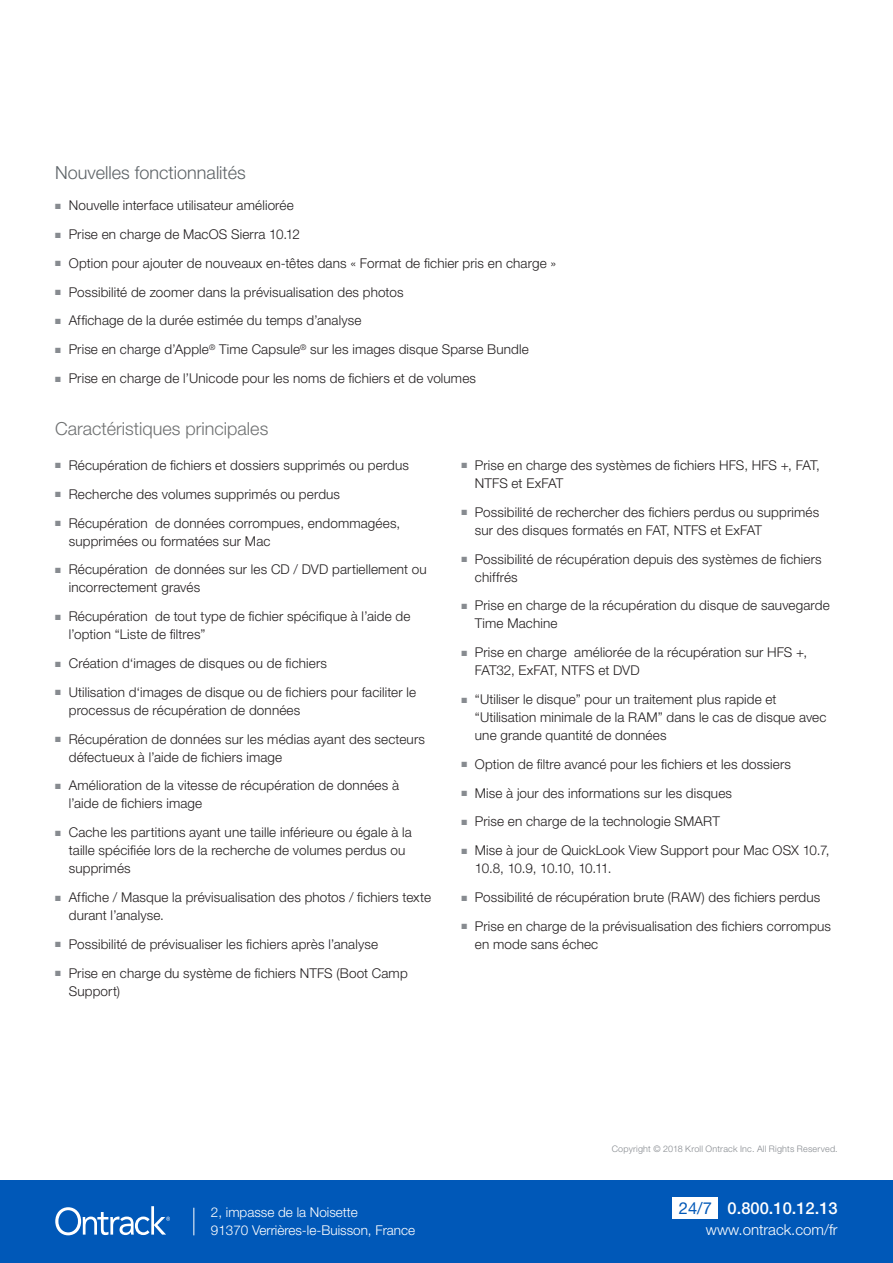
<style>
.page{position:relative;width:893px;height:1263px;background:#fff}
.page>*{position:absolute;margin:0;border:0;box-sizing:border-box;transform-origin:0 0}
.Body{font:300 18px "Helvetica Neue LT Std";color:#6f7172}
.Subhead_1{font:300 18px "Helvetica Neue LT Std";color:#5e6468}
.t1{font:500 16.5px "Helvetica Neue LT Std";color:#fff}
.t2{font:300 15px "Helvetica Neue LT Std";color:#fff}
.t3{font:300 13.5px/18px "Helvetica Neue LT Std";letter-spacing:.01em;color:#231f20}
.t4{font:300 13.5px/18px "Helvetica Neue LT Std";color:#fff}
.t5{font:300 9px "Helvetica Neue LT Std";letter-spacing:.025em;color:#878b90}
.s1{color:#878b90}
.s2{font-weight:400;color:#0058b8}
</style>
<div class="page">
<div style="left:0;top:1180px;width:893px;height:83px;background:#0058b8"></div>
<div style="left:672px;top:1197px;width:46px;height:22px;background:#fff"></div>
<svg style="left:193px;top:1208px;width:1px;height:27px"></svg>
<svg style="left:55px;top:1206px;width:115px;height:29px"></svg>
<p class="Subhead_1" style="left:55px;top:161px;width:192px">Nouvelles fonctionnalités</p>
<p class="t3" style="left:55px;top:196px;width:240px"><span class="s1">■</span> Nouvelle interface utilisateur améliorée</p>
<p class="t3" style="left:55px;top:225px;width:246px"><span class="s1">■</span> Prise en charge de MacOS Sierra 10.12</p>
<p class="t3" style="left:55px;top:254px;width:502px"><span class="s1">■</span> Option pour ajouter de nouveaux en-têtes dans « Format de fichier pris en charge »</p>
<p class="t3" style="left:55px;top:282px;width:350px"><span class="s1">■</span> Possibilité de zoomer dans la prévisualisation des photos</p>
<p class="t3" style="left:55px;top:311px;width:308px"><span class="s1">■</span> Affichage de la durée estimée du temps d’analyse</p>
<p class="t3" style="left:55px;top:340px;width:475px"><span class="s1">■</span> Prise en charge d’Apple<sup>®</sup> Time Capsule<sup>®</sup> sur les images disque Sparse Bundle</p>
<p class="t3" style="left:55px;top:369px;width:422px"><span class="s1">■</span> Prise en charge de l’Unicode pour les noms de fichiers et de volumes</p>
<p class="Body" style="left:55px;top:417px;width:215px">Caractéristiques principales</p>
<p class="t3" style="left:55px;top:456px;width:355px"><span class="s1">■</span> Récupération de fichiers et dossiers supprimés ou perdus</p>
<p class="t3" style="left:55px;top:485px;width:286px"><span class="s1">■</span> Recherche des volumes supprimés ou perdus</p>
<p class="t3" style="left:69px;top:513px;width:333px;text-indent:-14px"><span class="s1">■</span> Récupération de données corrompues, endommagées, supprimées ou formatées sur Mac</p>
<p class="t3" style="left:69px;top:560px;width:360px;text-indent:-14px"><span class="s1">■</span> Récupération de données sur les CD / DVD partiellement ou incorrectement gravés</p>
<p class="t3" style="left:69px;top:607px;width:343px;text-indent:-14px"><span class="s1">■</span> Récupération de tout type de fichier spécifique à l’aide de l’option “Liste de filtres”</p>
<p class="t3" style="left:55px;top:654px;width:273px"><span class="s1">■</span> Création d‘images de disques ou de fichiers</p>
<p class="t3" style="left:69px;top:683px;width:349px;text-indent:-14px"><span class="s1">■</span> Utilisation d‘images de disque ou de fichiers pour faciliter le processus de récupération de données</p>
<p class="t3" style="left:69px;top:729px;width:358px;text-indent:-14px"><span class="s1">■</span> Récupération de données sur les médias ayant des secteurs défectueux à l’aide de fichiers image</p>
<p class="t3" style="left:69px;top:776px;width:332px;text-indent:-14px"><span class="s1">■</span> Amélioration de la vitesse de récupération de données à l’aide de fichiers image</p>
<p class="t3" style="left:69px;top:823px;width:345px;text-indent:-14px"><span class="s1">■</span> Cache les partitions ayant une taille inférieure ou égale à la taille spécifiée lors de la recherche de volumes perdus ou supprimés</p>
<p class="t3" style="left:69px;top:888px;width:364px;text-indent:-14px"><span class="s1">■</span> Affiche / Masque la prévisualisation des photos / fichiers texte durant l’analyse.</p>
<p class="t3" style="left:55px;top:935px;width:324px"><span class="s1">■</span> Possibilité de prévisualiser les fichiers après l’analyse</p>
<p class="t3" style="left:69px;top:963px;width:340px;text-indent:-14px"><span class="s1">■</span> Prise en charge du système de fichiers NTFS (Boot Camp<br>Support)</p>
<p class="t3" style="left:475px;top:456px;width:347px;text-indent:-14px"><span class="s1">■</span> Prise en charge des systèmes de fichiers HFS, HFS +, FAT,<br>NTFS et ExFAT</p>
<p class="t3" style="left:475px;top:503px;width:346px;text-indent:-14px"><span class="s1">■</span> Possibilité de rechercher des fichiers perdus ou supprimés sur des disques formatés en FAT, NTFS et ExFAT</p>
<p class="t3" style="left:475px;top:549px;width:348px;text-indent:-14px"><span class="s1">■</span> Possibilité de récupération depuis des systèmes de fichiers chiffrés</p>
<p class="t3" style="left:475px;top:596px;width:356px;text-indent:-14px"><span class="s1">■</span> Prise en charge de la récupération du disque de sauvegarde<br>Time Machine</p>
<p class="t3" style="left:475px;top:643px;width:334px;text-indent:-14px"><span class="s1">■</span> Prise en charge améliorée de la récupération sur HFS +,<br>FAT32, ExFAT, NTFS et DVD</p>
<p class="t3" style="left:475px;top:690px;width:353px;text-indent:-14px"><span class="s1">■</span> “Utiliser le disque” pour un traitement plus rapide et “Utilisation minimale de la RAM” dans le cas de disque avec une grande quantité de données</p>
<p class="t3" style="left:461px;top:755px;width:331px"><span class="s1">■</span> Option de filtre avancé pour les fichiers et les dossiers</p>
<p class="t3" style="left:461px;top:783px;width:272px"><span class="s1">■</span> Mise à jour des informations sur les disques</p>
<p class="t3" style="left:461px;top:812px;width:260px"><span class="s1">■</span> Prise en charge de la technologie SMART</p>
<p class="t3" style="left:475px;top:841px;width:356px;text-indent:-14px"><span class="s1">■</span> Mise à jour de QuickLook View Support pour Mac OSX 10.7,<br>10.8, 10.9, 10.10, 10.11.</p>
<p class="t3" style="left:461px;top:888px;width:360px"><span class="s1">■</span> Possibilité de récupération brute (RAW) des fichiers perdus</p>
<p class="t3" style="left:475px;top:917px;width:358px;text-indent:-14px"><span class="s1">■</span> Prise en charge de la prévisualisation des fichiers corrompus en mode sans échec</p>
<p class="t4" style="left:211px;top:1203px;width:206px">2, impasse de la Noisette<br>91370 Verrières-le-Buisson, France</p>
<p class="t5" style="left:612px;top:1144px;width:227px">Copyright © 2018 Kroll Ontrack Inc. All Rights Reserved.</p>
<p class="t1" style="left:679px;top:1198px;width:160px"><span class="s2">24/7</span> 0.800.10.12.13</p>
<p class="t2" style="left:706px;top:1221px;width:133px">www.ontrack.com/fr</p>
</div>
